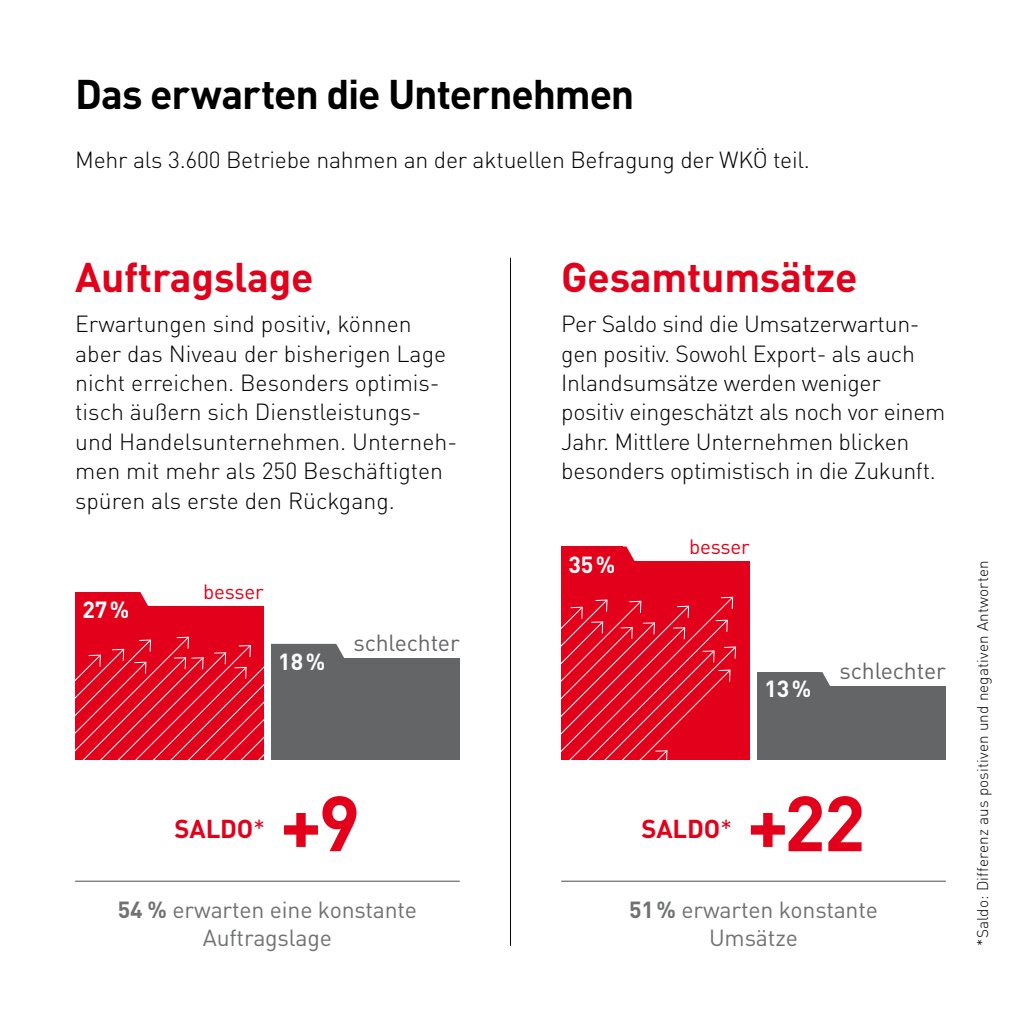
<style>
.page{position:relative;width:1021px;height:1021px;background:#fff}
.page>*{position:absolute;margin:0;border:0;box-sizing:border-box;transform-origin:0 0}
.t1{font:700 76.73px "DIN";color:#e2001a}
.t2{font:700 40.95px "DIN";letter-spacing:-.03em;color:#000}
.t3{font:700 40.95px "DIN";letter-spacing:-.005em;color:#e2001a}
.t4{font:700 25.65px "DIN";letter-spacing:-.005em;color:#e2001a}
.t5{font:300 22.95px/29.5px "DIN";letter-spacing:-.01em;color:#000}
.t6{font:22.95px/27.7px "DIN";letter-spacing:-.005em;color:#707172;text-align:center}
.t7{font:22.95px "DIN";letter-spacing:-.005em;color:#646567}
.t8{font:700 22.95px "DIN";letter-spacing:-.005em;color:#fff}
.t9{font:20.47px "DIN";letter-spacing:-.005em;color:#e2001a}
.t10{font:300 15.3px "DIN";letter-spacing:.01em;color:#000}
.s1{font-weight:400}
.s2{font-weight:700}
</style>
<div class="page">
<div style="left:757px;top:686px;width:188px;height:74px;background:#646567"></div>
<div style="left:271px;top:658px;width:188px;height:102px;background:#646567"></div>
<hr style="left:75px;top:880px;width:384px;height:1px;background:#707172">
<hr style="left:561px;top:880px;width:384px;height:1px;background:#707172">
<div style="left:75px;top:606px;width:189px;height:154px;background:#e2001a"></div>
<svg style="left:75px;top:636px;width:189px;height:124px"></svg>
<div style="left:561px;top:561px;width:189px;height:199px;background:#e2001a"></div>
<svg style="left:561px;top:596px;width:175px;height:164px"></svg>
<svg style="left:137px;top:592px;width:11px;height:14px"></svg>
<svg style="left:622px;top:546px;width:12px;height:15px"></svg>
<svg style="left:332px;top:644px;width:12px;height:14px"></svg>
<svg style="left:818px;top:672px;width:12px;height:14px"></svg>
<div style="left:75px;top:592px;width:62px;height:26px;background:#e2001a"></div>
<div style="left:271px;top:644px;width:61px;height:26px;background:#646567"></div>
<div style="left:757px;top:672px;width:61px;height:26px;background:#646567"></div>
<div style="left:561px;top:546px;width:61px;height:27px;background:#e2001a"></div>
<hr style="left:510px;top:258px;width:1px;height:687px;background:#000">
<h2 class="t2" style="left:75px;top:68px;width:560px">Das erwarten die Unternehmen</h2>
<p class="t5" style="left:75px;top:145px;width:736px">Mehr als 3.600 Betriebe nahmen an der aktuellen Befragung der WKÖ teil.</p>
<h2 class="t3" style="left:75px;top:250px;width:240px">Auftragslage</h2>
<p class="t5" style="left:75px;top:309px;width:383px">Erwartungen sind positiv, können aber das Niveau der bisherigen Lage nicht erreichen. Besonders optimis&shy;tisch äußern sich Dienstleistungs&shy;und Handelsunternehmen. Unterneh&shy;men mit mehr als 250 Beschäftigten spüren als erste den Rückgang.</p>
<p class="t8" style="left:82px;top:595px;width:48px">27 %</p>
<p class="t9" style="left:203px;top:579px;width:62px">besser</p>
<p class="t8" style="left:278px;top:647px;width:48px">18 %</p>
<p class="t7" style="left:353px;top:628px;width:108px">schlechter</p>
<p class="t4" style="left:175px;top:812px;width:92px">SALDO<span class="s1">*</span></p>
<h1 class="t1" style="left:280px;top:773px;width:82px">+9</h1>
<h2 class="t3" style="left:561px;top:250px;width:298px">Gesamtumsätze</h2>
<p class="t5" style="left:561px;top:309px;width:385px">Per Saldo sind die Umsatzerwartun&shy;gen positiv. Sowohl Export- als auch Inlandsumsätze werden weniger positiv eingeschätzt als noch vor einem Jahr. Mittlere Unternehmen blicken besonders optimistisch in die Zukunft.</p>
<p class="t8" style="left:568px;top:549px;width:48px">35 %</p>
<p class="t9" style="left:689px;top:533px;width:62px">besser</p>
<p class="t8" style="left:764px;top:674px;width:48px">13 %</p>
<p class="t7" style="left:839px;top:656px;width:108px">schlechter</p>
<p class="t4" style="left:641px;top:812px;width:92px">SALDO<span class="s1">*</span></p>
<h1 class="t1" style="left:747px;top:773px;width:120px">+22</h1>
<p class="t6" style="left:118px;top:895px;width:301px"><span class="s2">54 %</span> erwarten eine konstante<br>Auftragslage</p>
<p class="t6" style="left:629px;top:895px;width:250px"><span class="s2">51 %</span> erwarten konstante<br>Umsätze</p>
<p class="t10" style="left:973px;top:945px;width:387px;rotate:-90deg">*Saldo: Differenz aus positiven und negativen Antworten</p>
</div>
